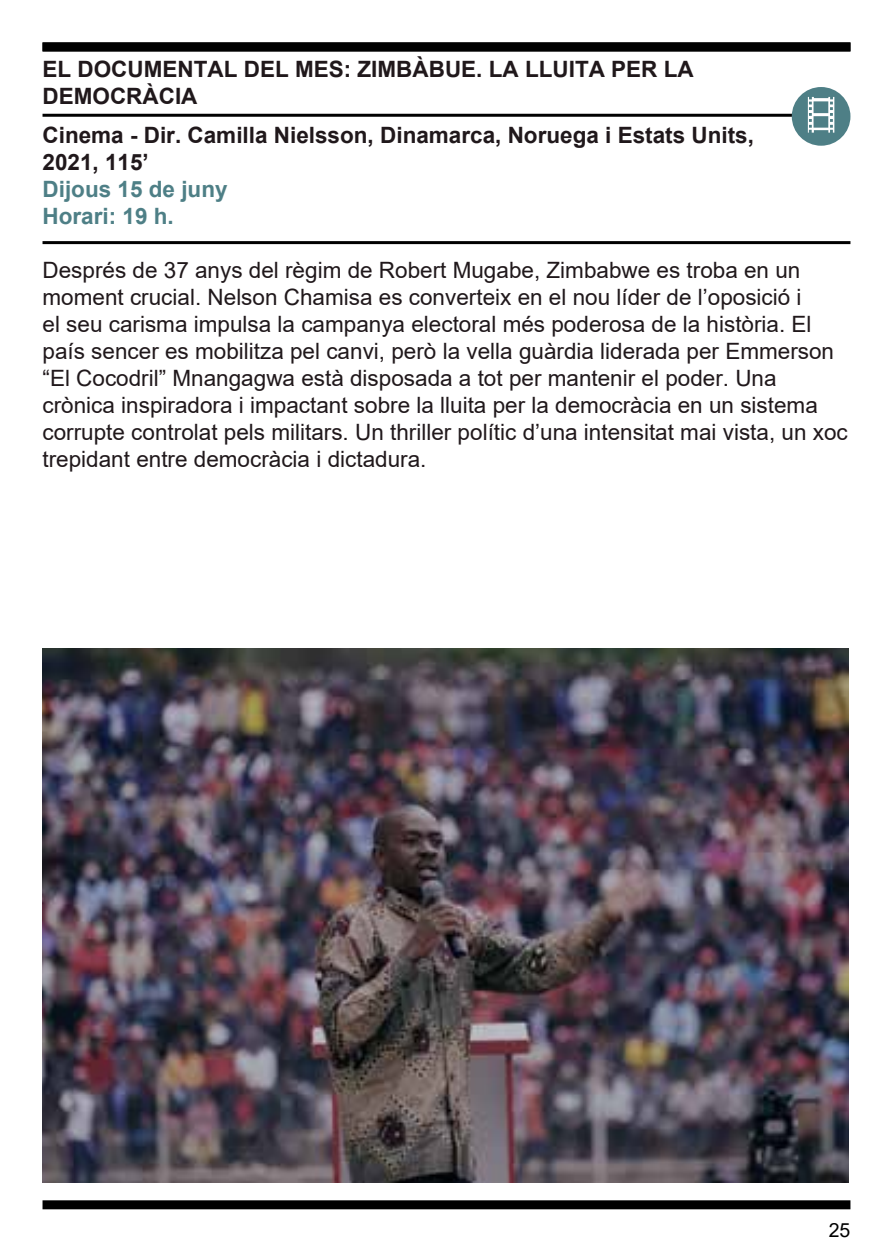
<style>
.page{position:relative;width:893px;height:1259px;background:#fff}
.page>*{position:absolute;margin:0;border:0;box-sizing:border-box;transform-origin:0 0}
.t1{font:22.5px/27px "Arial";color:#20181b}
.t2{font:700 22.5px/27px "Arial";color:#20181b}
.t3{font:700 22.5px/27px "Arial";color:#4e7f86}
.t4{font:19.5px "Arial";color:#000}
</style>
<div class="page">
<div style="left:43px;top:1200px;width:807px;height:9px;background:#000"></div>
<div style="left:43px;top:42px;width:807px;height:9px;background:#000"></div>
<hr style="left:43px;top:241px;width:807px;height:3px;background:#000">
<img style="left:43px;top:648px;width:806px;height:534px">
<hr style="left:43px;top:114px;width:796px;height:3px;background:#000">
<div style="left:792px;top:87px;width:58px;height:59px;background:#4e7f86;border-radius:50%"></div>
<svg style="left:808px;top:97px;width:26px;height:36px"></svg>
<p class="t2" style="left:43px;top:56px;width:653px">EL DOCUMENTAL DEL MES: ZIMBÀBUE. LA LLUITA PER LA<br>DEMOCRÀCIA</p>
<p class="t2" style="left:43px;top:122px;width:713px">Cinema - Dir. Camilla Nielsson, Dinamarca, Noruega i Estats Units,<br>2021, 115’</p>
<p class="t3" style="left:43px;top:176px;width:187px">Dijous 15 de juny<br>Horari: 19 h.</p>
<p class="t1" style="left:43px;top:257px;width:807px">Després de 37 anys del règim de Robert Mugabe, Zimbabwe es troba en un moment crucial. Nelson Chamisa es converteix en el nou líder de l’oposició i<br>el seu carisma impulsa la campanya electoral més poderosa de la història. El país sencer es mobilitza pel canvi, però la vella guàrdia liderada per Emmerson “El Cocodril” Mnangagwa està disposada a tot per mantenir el poder. Una crònica inspiradora i impactant sobre la lluita per la democràcia en un sistema corrupte controlat pels militars. Un thriller polític d’una intensitat mai vista, un xoc trepidant entre democràcia i dictadura.</p>
<p class="t4" style="left:829px;top:1217px;width:23px">25</p>
</div>
